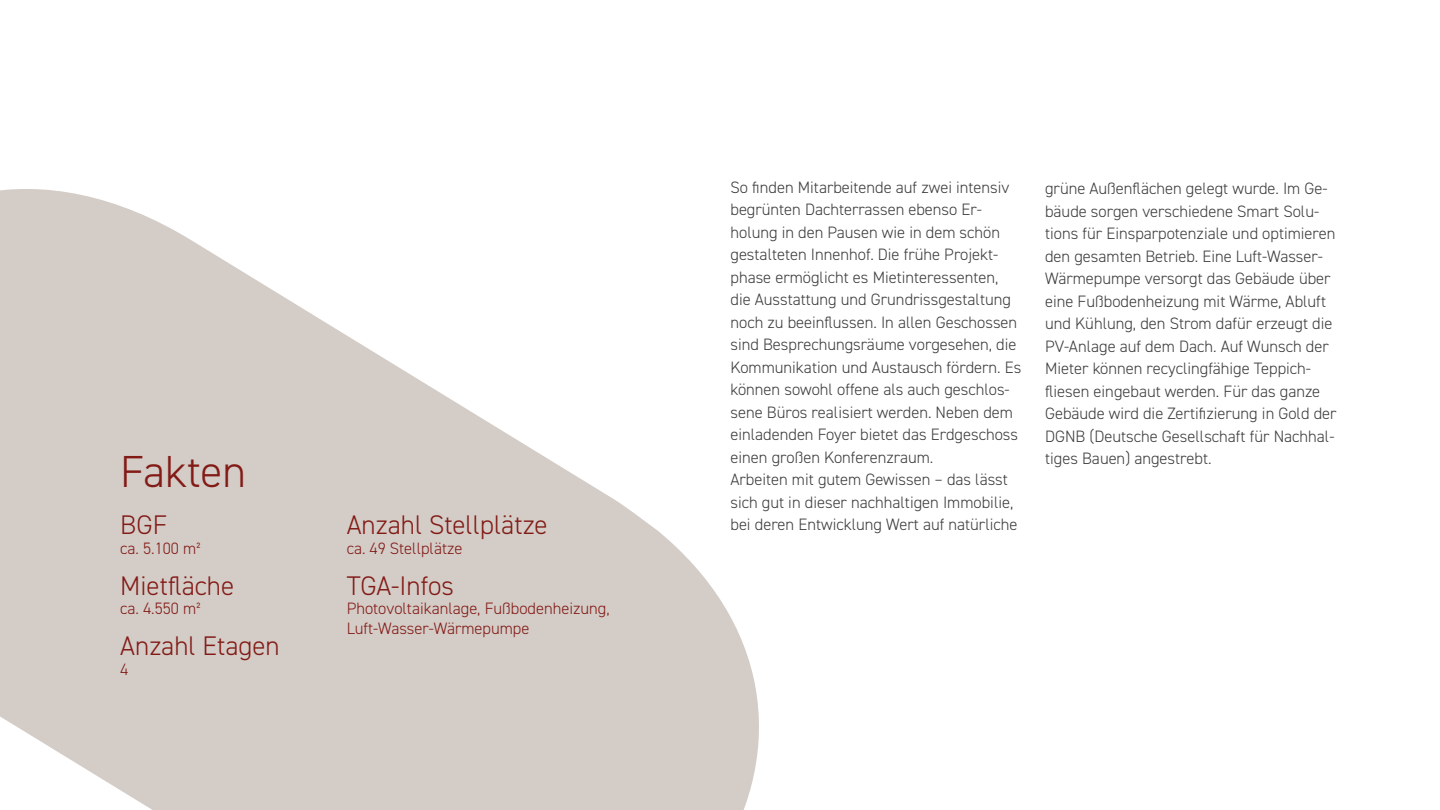
<style>
.page{position:relative;width:1440px;height:810px;background:#fff}
.page>*{position:absolute;margin:0;border:0;box-sizing:border-box;transform-origin:0 0}
.t1{font:300 45px "DIN2014";color:#821a15}
.t2{font:300 27px "DIN2014";color:#821a15}
.t3{font:300 16.5px/22.5px "DIN2014";color:#3c3c3c}
.t4{font:300 16.5px/19.8px "DIN2014";color:#821a15}
</style>
<div class="page">
<svg style="left:0;top:189px;width:759px;height:621px;fill:#d4ccc7"></svg>
<h1 class="t1" style="left:120px;top:444px;width:127px">Fakten</h1>
<h2 class="t2" style="left:120px;top:509px;width:48px">BGF</h2>
<p class="t4" style="left:120px;top:539px;width:82px">ca. 5.100 m²</p>
<h2 class="t2" style="left:120px;top:569px;width:115px">Mietfläche</h2>
<p class="t4" style="left:120px;top:599px;width:82px">ca. 4.550 m²</p>
<h2 class="t2" style="left:120px;top:629px;width:161px">Anzahl Etagen</h2>
<p class="t4" style="left:120px;top:659px;width:10px">4</p>
<h2 class="t2" style="left:347px;top:509px;width:202px">Anzahl Stellplätze</h2>
<p class="t4" style="left:347px;top:539px;width:117px">ca. 49 Stellplätze</p>
<h2 class="t2" style="left:347px;top:569px;width:109px">TGA-Infos</h2>
<p class="t4" style="left:347px;top:599px;width:264px">Photovoltaikanlage, Fußbodenheizung,<br>Luft-Wasser-Wärmepumpe</p>
<p class="t3" style="left:730px;top:176px;width:292px">So finden Mitarbeitende auf zwei intensiv begrünten Dachterrassen ebenso Er&shy;holung in den Pausen wie in dem schön gestalteten Innenhof. Die frühe Projekt&shy;phase ermöglicht es Mietinteressenten, die Ausstattung und Grundrissgestaltung noch zu beeinflussen. In allen Geschossen sind Besprechungsräume vorgesehen, die Kommunikation und Austausch fördern. Es können sowohl offene als auch geschlos&shy;sene Büros realisiert werden. Neben dem einladenden Foyer bietet das Erdgeschoss einen großen Konferenzraum.<br>Arbeiten mit gutem Gewissen – das lässt sich gut in dieser nachhaltigen Immobilie, bei deren Entwicklung Wert auf natürliche</p>
<p class="t3" style="left:1045px;top:177px;width:293px">grüne Außenflächen gelegt wurde. Im Ge&shy;bäude sorgen verschiedene Smart Solu&shy;tions für Einsparpotenziale und optimieren den gesamten Betrieb. Eine Luft-Wasser-Wärmepumpe versorgt das Gebäude über eine Fußbodenheizung mit Wärme, Abluft und Kühlung, den Strom dafür erzeugt die PV-Anlage auf dem Dach. Auf Wunsch der Mieter können recyclingfähige Teppich&shy;fliesen eingebaut werden. Für das ganze Gebäude wird die Zertifizierung in Gold der DGNB (Deutsche Gesellschaft für Nachhal&shy;tiges Bauen) angestrebt.</p>
</div>
